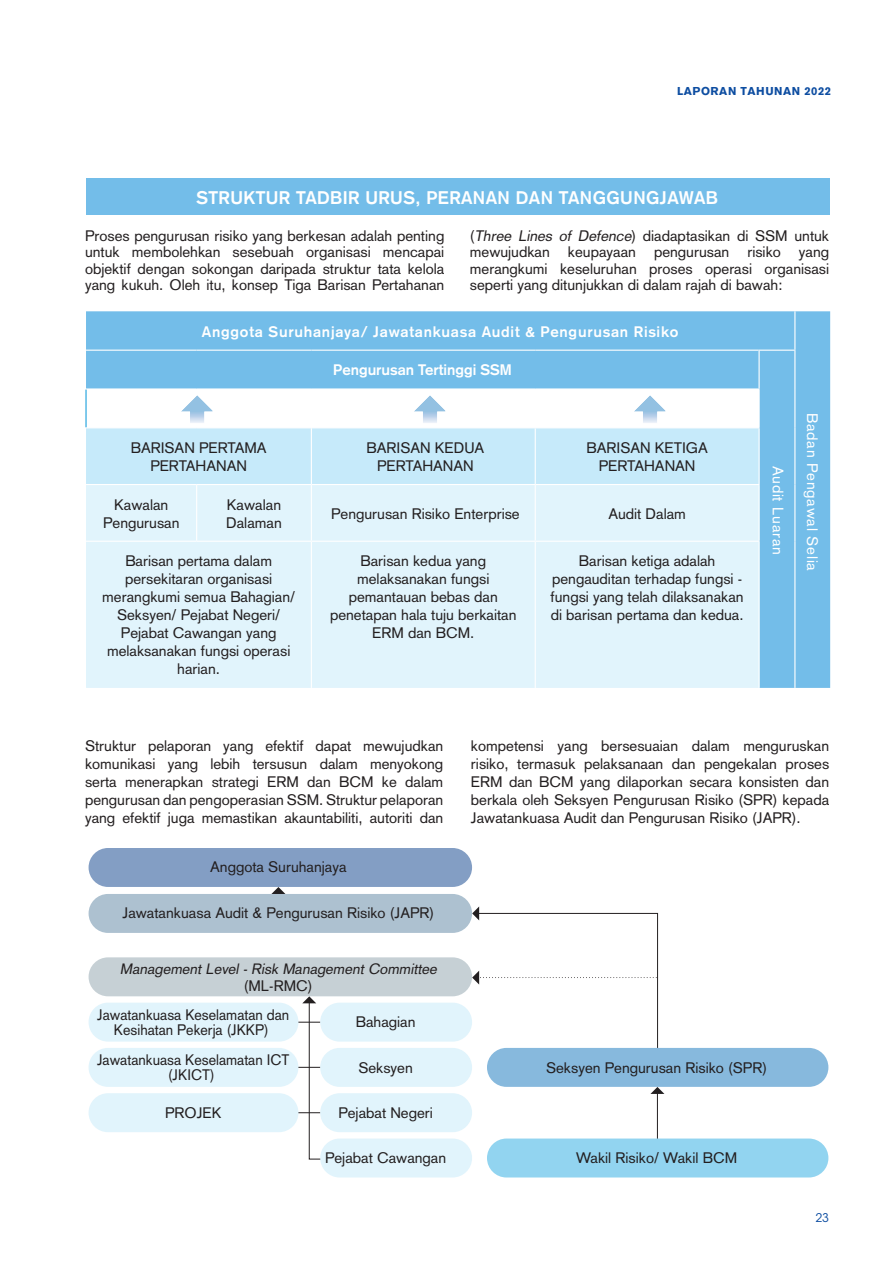
<style>
.page{position:relative;width:893px;height:1263px;background:#fff}
.page>*{position:absolute;margin:0;border:0;box-sizing:border-box;transform-origin:0 0}
.t1{font:700 18px "Akzidenz Grotesk";letter-spacing:.025em;color:#fff}
.t2{font:15px/18px "Akzidenz Grotesk";color:#231f20;text-align:center}
.t3{font:15px/15px "Akzidenz Grotesk";color:#231f20;text-align:center;scale:.95 1}
.t4{font:700 15px "Akzidenz Grotesk";letter-spacing:.05em;color:#fff}
.t5{font:15px "Akzidenz Grotesk";letter-spacing:.05em;color:#fff}
.t6{font:700 15px "Akzidenz Grotesk";color:#fff}
.t7{font:italic 14.7px "Akzidenz Grotesk";color:#231f20}
.t8{font:12px "ITC Avant Garde Std";color:#0d4da1}
.t9{font:900 11.25px "Akzidenz Grotesk";letter-spacing:.05em;color:#0d4da1}
.s1{font-style:italic}
</style>
<div class="page">
<svg style="left:86px;top:311px;width:744px;height:377px;fill:#73bde9"></svg>
<div style="left:86px;top:428px;width:672px;height:56px;background:#c6eafa"></div>
<div style="left:86px;top:485px;width:672px;height:203px;background:#e1f4fc"></div>
<hr style="left:794px;top:311px;width:1px;height:39px;background:#fff">
<hr style="left:86px;top:350px;width:111px;height:1px;background:#fff">
<hr style="left:197px;top:350px;width:114px;height:1px;background:#fff">
<hr style="left:311px;top:350px;width:224px;height:1px;background:#fff">
<hr style="left:535px;top:350px;width:223px;height:1px;background:#fff">
<hr style="left:758px;top:350px;width:37px;height:1px;background:#fff">
<hr style="left:758px;top:351px;width:2px;height:37px;background:#fff">
<hr style="left:794px;top:351px;width:1px;height:38px;background:#fff">
<hr style="left:794px;top:389px;width:1px;height:39px;background:#fff">
<hr style="left:794px;top:428px;width:1px;height:56px;background:#fff">
<hr style="left:794px;top:484px;width:1px;height:57px;background:#fff">
<hr style="left:794px;top:541px;width:1px;height:147px;background:#fff">
<hr style="left:86px;top:388px;width:111px;height:2px;background:#fff">
<hr style="left:197px;top:388px;width:115px;height:2px;background:#fff">
<hr style="left:311px;top:390px;width:1px;height:37px;background:#fff">
<hr style="left:535px;top:390px;width:1px;height:37px;background:#fff">
<hr style="left:86px;top:427px;width:111px;height:1px;background:#fff">
<hr style="left:197px;top:427px;width:115px;height:1px;background:#fff">
<hr style="left:312px;top:388px;width:223px;height:2px;background:#fff">
<hr style="left:535px;top:388px;width:225px;height:2px;background:#fff">
<hr style="left:758px;top:390px;width:2px;height:37px;background:#fff">
<hr style="left:311px;top:427px;width:224px;height:1px;background:#fff">
<hr style="left:311px;top:428px;width:1px;height:56px;background:#fff">
<hr style="left:535px;top:427px;width:225px;height:1px;background:#fff">
<hr style="left:535px;top:428px;width:1px;height:56px;background:#fff">
<hr style="left:758px;top:428px;width:2px;height:56px;background:#fff">
<hr style="left:86px;top:484px;width:111px;height:1px;background:#fff">
<hr style="left:197px;top:484px;width:114px;height:1px;background:#fff">
<hr style="left:196px;top:485px;width:1px;height:56px;background:#fff">
<hr style="left:311px;top:484px;width:224px;height:1px;background:#fff">
<hr style="left:311px;top:485px;width:1px;height:56px;background:#fff">
<hr style="left:535px;top:484px;width:225px;height:1px;background:#fff">
<hr style="left:535px;top:485px;width:1px;height:56px;background:#fff">
<hr style="left:758px;top:485px;width:2px;height:56px;background:#fff">
<hr style="left:86px;top:541px;width:111px;height:1px;background:#fff">
<hr style="left:197px;top:541px;width:114px;height:1px;background:#fff">
<hr style="left:311px;top:541px;width:224px;height:1px;background:#fff">
<hr style="left:311px;top:542px;width:1px;height:146px;background:#fff">
<hr style="left:535px;top:541px;width:225px;height:1px;background:#fff">
<hr style="left:535px;top:542px;width:1px;height:146px;background:#fff">
<hr style="left:758px;top:542px;width:2px;height:146px;background:#fff">
<hr style="left:86px;top:390px;width:1px;height:37px;background:#0095d9">
<div style="left:86px;top:179px;width:743px;height:36px;background:#73bde9"></div>
<img style="left:181px;top:395px;width:32px;height:28px">
<img style="left:414px;top:395px;width:32px;height:28px">
<img style="left:634px;top:395px;width:32px;height:28px">
<svg style="left:271px;top:887px;width:14px;height:7px"></svg>
<hr style="left:657px;top:1092px;width:1px;height:47px;background:#231f20">
<svg style="left:650px;top:1087px;width:14px;height:7px"></svg>
<svg style="left:298px;top:996px;width:24px;height:163px"></svg>
<div style="left:89px;top:848px;width:383px;height:39px;background:#839ec4;border-radius:19px"></div>
<div style="left:89px;top:894px;width:383px;height:39px;background:#adc1d0;border-radius:19px"></div>
<div style="left:487px;top:1138px;width:341px;height:39px;background:#92d4f0;border-radius:19px"></div>
<div style="left:487px;top:1048px;width:341px;height:39px;background:#87b9dd;border-radius:19px"></div>
<div style="left:89px;top:957px;width:383px;height:39px;background:#c6d0d5;border-radius:19px"></div>
<div style="left:89px;top:1003px;width:209px;height:38px;background:#e1f4fc;border-radius:19px"></div>
<div style="left:89px;top:1048px;width:209px;height:39px;background:#e1f4fc;border-radius:19px"></div>
<div style="left:89px;top:1093px;width:209px;height:39px;background:#e1f4fc;border-radius:19px"></div>
<div style="left:320px;top:1003px;width:152px;height:38px;background:#e1f4fc;border-radius:19px"></div>
<div style="left:320px;top:1048px;width:152px;height:39px;background:#e1f4fc;border-radius:19px"></div>
<div style="left:320px;top:1093px;width:152px;height:39px;background:#e1f4fc;border-radius:19px"></div>
<div style="left:320px;top:1138px;width:152px;height:39px;background:#e1f4fc;border-radius:19px"></div>
<svg style="left:472px;top:906px;width:186px;height:142px"></svg>
<p class="t9" style="left:677px;top:84px;width:156px">LAPORAN TAHUNAN 2022</p>
<p class="t1" style="left:196px;top:190px;width:523px">STRUKTUR TADBIR URUS, PERANAN DAN TANGGUNGJAWAB</p>
<p class="t2" style="left:85px;top:228px;width:361px;line-height:16.2px;text-align:justify">Proses pengurusan risiko yang berkesan adalah penting untuk membolehkan sesebuah organisasi mencapai objektif dengan sokongan daripada struktur tata kelola yang kukuh. Oleh itu, konsep Tiga Barisan Pertahanan</p>
<p class="t2" style="left:470px;top:228px;width:361px;line-height:16.2px;text-align:justify">(<span class="s1">Three Lines of Defence</span>) diadaptasikan di SSM untuk mewujudkan keupayaan pengurusan risiko yang merangkumi keseluruhan proses operasi organisasi seperti yang ditunjukkan di dalam rajah di bawah:</p>
<p class="t4" style="left:202px;top:325px;width:478px">Anggota Suruhanjaya/ Jawatankuasa Audit &amp; Pengurusan Risiko</p>
<p class="t6" style="left:333px;top:364px;width:180px">Pengurusan Tertinggi SSM</p>
<p class="t2" style="left:131px;top:439px;width:137px">BARISAN PERTAMA<br>PERTAHANAN</p>
<p class="t2" style="left:367px;top:439px;width:119px">BARISAN KEDUA<br>PERTAHANAN</p>
<p class="t2" style="left:586px;top:439px;width:123px">BARISAN KETIGA<br>PERTAHANAN</p>
<p class="t2" style="left:103px;top:496px;width:78px">Kawalan<br>Pengurusan</p>
<p class="t2" style="left:226px;top:496px;width:57px;text-align:left">Kawalan<br>Dalaman</p>
<p class="t2" style="left:331px;top:505px;width:190px">Pengurusan Risiko Enterprise</p>
<p class="t2" style="left:608px;top:505px;width:79px">Audit Dalam</p>
<p class="t2" style="left:102px;top:552px;width:194px">Barisan pertama dalam persekitaran organisasi merangkumi semua Bahagian/<br>Seksyen/ Pejabat Negeri/<br>Pejabat Cawangan yang melaksanakan fungsi operasi harian.</p>
<p class="t2" style="left:330px;top:552px;width:188px">Barisan kedua yang melaksanakan fungsi pemantauan bebas dan penetapan hala tuju berkaitan<br>ERM dan BCM.</p>
<p class="t2" style="left:551px;top:552px;width:195px">Barisan ketiga adalah pengauditan terhadap fungsi - fungsi yang telah dilaksanakan di barisan pertama dan kedua.</p>
<p class="t5" style="left:786px;top:465px;width:91px;rotate:90deg">Audit Luaran</p>
<p class="t5" style="left:821px;top:413px;width:159px;rotate:90deg">Badan Pengawal Selia</p>
<p class="t2" style="left:85px;top:737px;width:360px;text-align:justify">Struktur pelaporan yang efektif dapat mewujudkan komunikasi yang lebih tersusun dalam menyokong serta menerapkan strategi ERM dan BCM ke dalam pengurusan dan pengoperasian SSM. Struktur pelaporan yang efektif juga memastikan akauntabiliti, autoriti dan</p>
<p class="t2" style="left:471px;top:737px;width:360px;text-align:justify">kompetensi yang bersesuaian dalam menguruskan risiko, termasuk pelaksanaan dan pengekalan proses ERM dan BCM yang dilaporkan secara konsisten dan berkala oleh Seksyen Pengurusan Risiko (SPR) kepada Jawatankuasa Audit dan Pengurusan Risiko (JAPR).</p>
<p class="t2" style="left:210px;top:859px;width:138px">Anggota Suruhanjaya</p>
<p class="t2" style="left:123px;top:905px;width:313px">Jawatankuasa Audit &amp; Pengurusan Risiko (JAPR)</p>
<p class="t7" style="left:120px;top:963px;width:321px">Management Level - Risk Management Committee</p>
<p class="t2" style="left:244px;top:978px;width:70px">(ML-RMC)</p>
<p class="t3" style="left:97px;top:1009px;width:204px">Jawatankuasa Keselamatan dan<br>Kesihatan Pekerja (JKKP)</p>
<p class="t3" style="left:97px;top:1053px;width:204px">Jawatankuasa Keselamatan ICT (JKICT)</p>
<p class="t2" style="left:356px;top:1014px;width:61px">Bahagian</p>
<p class="t2" style="left:358px;top:1060px;width:56px">Seksyen</p>
<p class="t2" style="left:165px;top:1105px;width:58px">PROJEK</p>
<p class="t2" style="left:338px;top:1105px;width:96px">Pejabat Negeri</p>
<p class="t2" style="left:325px;top:1150px;width:123px">Pejabat Cawangan</p>
<p class="t2" style="left:546px;top:1060px;width:222px">Seksyen Pengurusan Risiko (SPR)</p>
<p class="t2" style="left:576px;top:1150px;width:163px">Wakil Risiko/ Wakil BCM</p>
<p class="t8" style="left:815px;top:1211px;width:15px">23</p>
</div>
